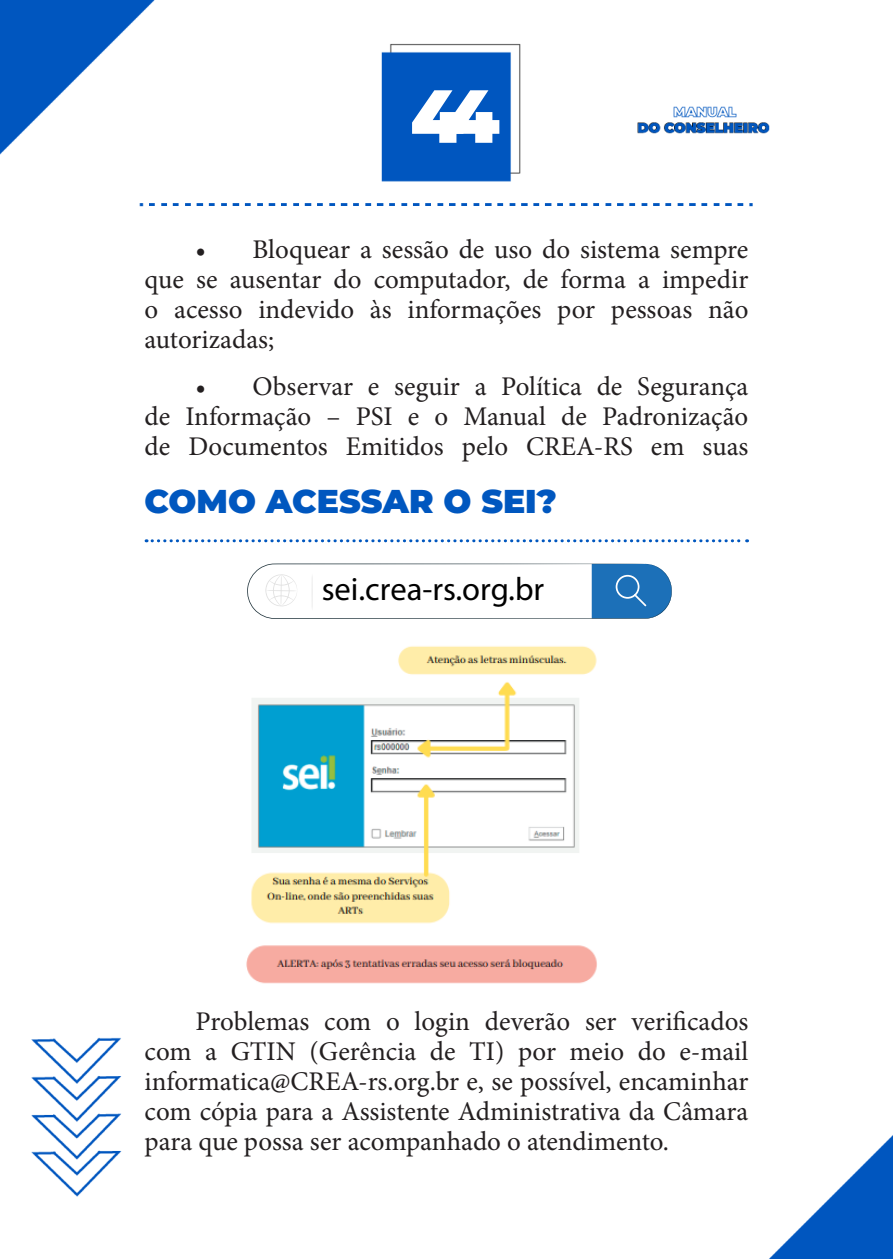
<style>
.page{position:relative;width:893px;height:1259px;background:#fff}
.page>*{position:absolute;margin:0;border:0;box-sizing:border-box;transform-origin:0 0}
.t1{font:900 75px "Montserrat";color:#fff}
.Título{font:900 33px "Montserrat";color:#0057bf}
.t2{font:32.7px "Myriad Pro";color:#000}
.Texto_Comum{font:27px/30px "Minion Pro";color:#231f20;text-align:justify}
</style>
<div class="page">
<img style="left:0;top:0;width:893px;height:1259px">
<svg style="left:146px;top:539px;width:602px;height:3px"></svg>
<img style="left:233px;top:637px;width:393px;height:355px">
<svg style="left:246px;top:563px;width:426px;height:56px"></svg>
<h1 class="t1" style="left:410px;top:60px;width:91px">44</h1>
<p class="Texto_Comum" style="left:145px;top:234px;width:605px;text-indent:51px">• Bloquear a sessão de uso do sistema sempre que se ausentar do computador, de forma a impedir o acesso indevido às informações por pessoas não autorizadas;</p>
<p class="Texto_Comum" style="left:145px;top:371px;width:605px;text-indent:51px">• Observar e seguir a Política de Segurança de Informação – PSI e o Manual de Padronização de Documentos Emitidos pelo CREA-RS em suas</p>
<p class="Título" style="left:145px;top:476px;width:414px">COMO ACESSAR O SEI?</p>
<p class="t2" style="left:322px;top:569px;width:224px">sei.crea-rs.org.br</p>
<p class="Texto_Comum" style="left:145px;top:1006px;width:605px;text-indent:51px">Problemas com o login deverão ser verificados com a GTIN (Gerência de TI) por meio do e-mail informatica@CREA-rs.org.br e, se possível, encaminhar com cópia para a Assistente Administrativa da Câmara para que possa ser acompanhado o atendimento.</p>
</div>
